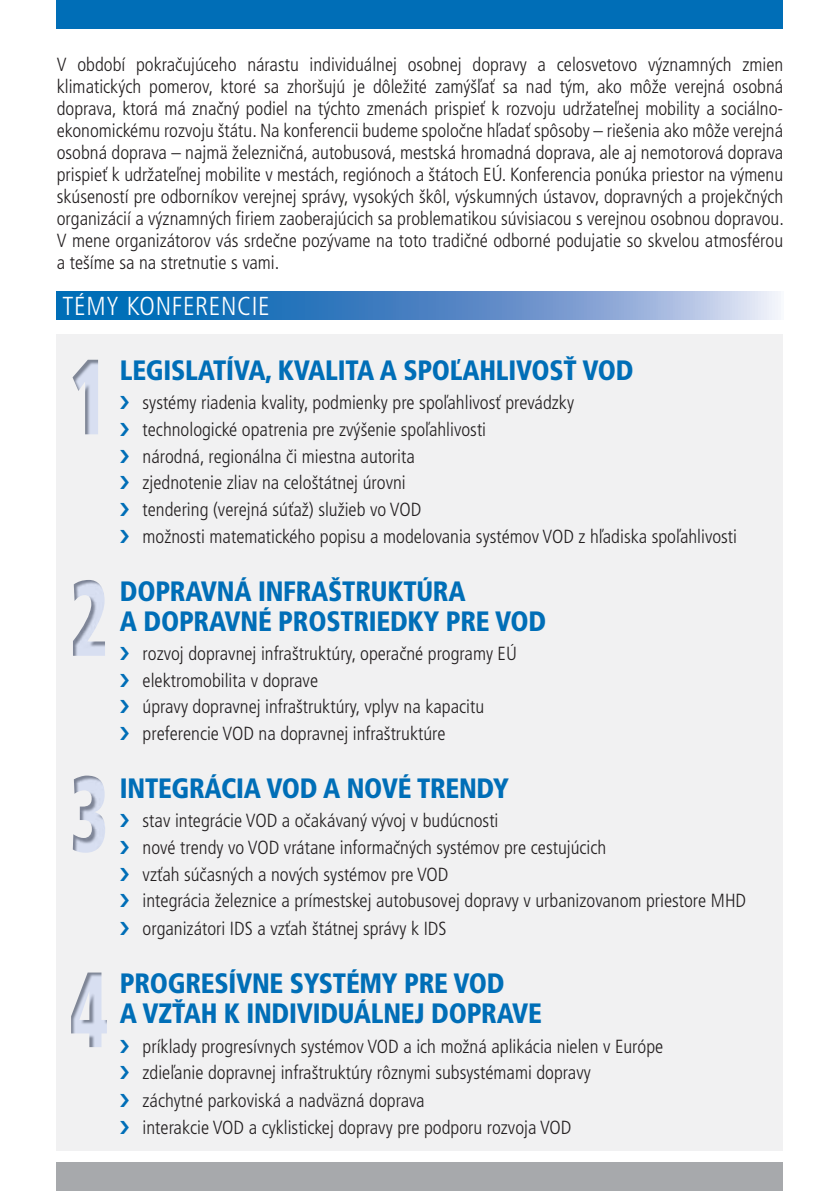
<style>
.page{position:relative;width:840px;height:1191px;background:#fff}
.page>*{position:absolute;margin:0;border:0;box-sizing:border-box;transform-origin:0 0}
.t1{font:900 condensed 28px/30px "Frutiger CE";letter-spacing:-.01em;color:#006eb7;scale:.95 1}
.t2{font:300 condensed 26px "Frutiger CE";letter-spacing:.025em;color:#fff}
.t3{font:300 condensed 19px/22px "Frutiger CE";color:#231f20}
</style>
<div class="page">
<svg style="left:57px;top:291px;width:724px;height:29px;background:#558fc9"></svg>
<div style="left:57px;top:334px;width:725px;height:817px;background:#f1f1f2"></div>
<div style="left:57px;top:1162px;width:725px;height:29px;background:#a7a9ac"></div>
<div style="left:57px;top:0;width:725px;height:28px;background:#006eb7"></div>
<img style="left:72px;top:360px;width:26px;height:74px">
<img style="left:73px;top:580px;width:32px;height:76px">
<img style="left:73px;top:775px;width:32px;height:77px">
<img style="left:71px;top:972px;width:36px;height:75px">
<p class="t3" style="left:57px;top:54px;width:728px;text-align:justify">V období pokračujúceho nárastu individuálnej osobnej dopravy a celosvetovo významných zmien klimatických pomerov, ktoré sa zhoršujú je dôležité zamýšľať sa nad tým, ako môže verejná osobná doprava, ktorá má značný podiel na týchto zmenách prispieť k rozvoju udržateľnej mobility a sociálno&shy;ekonomickému rozvoju štátu. Na konferencii budeme spoločne hľadať spôsoby – riešenia ako môže verejná osobná doprava – najmä železničná, autobusová, mestská hromadná doprava, ale aj nemotorová doprava prispieť k udržateľnej mobilite v mestách, regiónoch a štátoch EÚ. Konferencia ponúka priestor na výmenu skúseností pre odborníkov verejnej správy, vysokých škôl, výskumných ústavov, dopravných a projekčných organizácií a významných firiem zaoberajúcich sa problematikou súvisiacou s verejnou osobnou dopravou.<br>V mene organizátorov vás srdečne pozývame na toto tradičné odborné podujatie so skvelou atmosférou a tešíme sa na stretnutie s vami.</p>
<h2 class="t2" style="left:62px;top:294px;width:209px">TÉMY KONFERENCIE</h2>
<h1 class="t1" style="left:120px;top:356px;width:542px">LEGISLATÍVA, KVALITA A SPOĽAHLIVOSŤ VOD</h1>
<p class="t3" style="left:142px;top:390px;width:595px;line-height:26.6px">systémy riadenia kvality, podmienky pre spoľahlivosť prevádzky<br>technologické opatrenia pre zvýšenie spoľahlivosti<br>národná, regionálna či miestna autorita<br>zjednotenie zliav na celoštátnej úrovni<br>tendering (verejná súťaž) služieb vo VOD<br>možnosti matematického popisu a modelovania systémov VOD z hľadiska spoľahlivosti</p>
<h1 class="t1" style="left:120px;top:577px;width:450px">DOPRAVNÁ INFRAŠTRUKTÚRA<br>A DOPRAVNÉ PROSTRIEDKY PRE VOD</h1>
<p class="t3" style="left:142px;top:641px;width:375px;line-height:26.6px">rozvoj dopravnej infraštruktúry, operačné programy EÚ elektromobilita v doprave<br>úpravy dopravnej infraštruktúry, vplyv na kapacitu preferencie VOD na dopravnej infraštruktúre</p>
<h1 class="t1" style="left:120px;top:774px;width:411px">INTEGRÁCIA VOD A NOVÉ TRENDY</h1>
<p class="t3" style="left:142px;top:808px;width:604px;line-height:27px">stav integrácie VOD a očakávaný vývoj v budúcnosti<br>nové trendy vo VOD vrátane informačných systémov pre cestujúcich<br>vzťah súčasných a nových systémov pre VOD<br>integrácia železnice a prímestskej autobusovej dopravy v urbanizovanom priestore MHD organizátori IDS a vzťah štátnej správy k IDS</p>
<h1 class="t1" style="left:120px;top:969px;width:445px">PROGRESÍVNE SYSTÉMY PRE VOD<br>A VZŤAH K INDIVIDUÁLNEJ DOPRAVE</h1>
<p class="t3" style="left:142px;top:1033px;width:522px;line-height:27px">príklady progresívnych systémov VOD a ich možná aplikácia nielen v Európe zdieľanie dopravnej infraštruktúry rôznymi subsystémami dopravy<br>záchytné parkoviská a nadväzná doprava<br>interakcie VOD a cyklistickej dopravy pre podporu rozvoja VOD</p>
</div>
